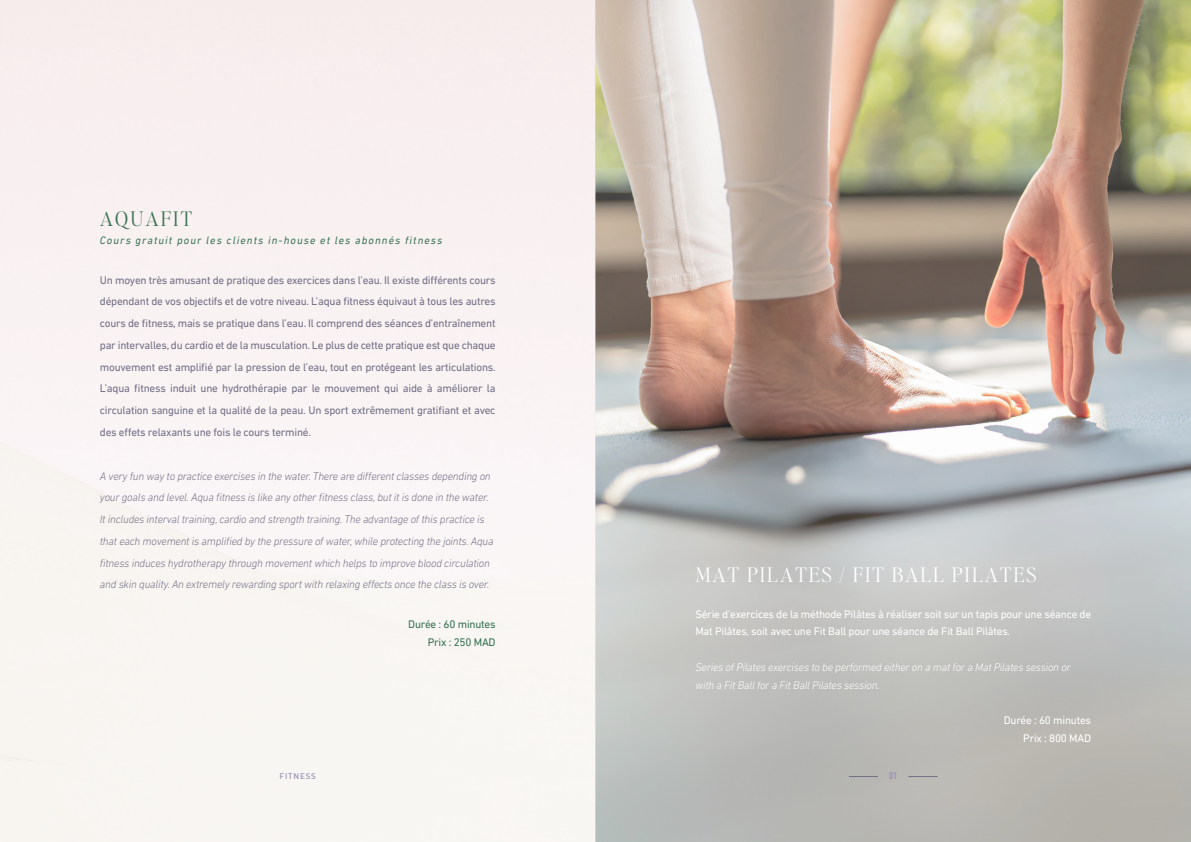
<style>
.page{position:relative;width:1191px;height:842px;background:#fff}
.page>*{position:absolute;margin:0;border:0;box-sizing:border-box;transform-origin:0 0}
.t1{font:300 20px "Editor's Note";letter-spacing:.1em;color:#fff}
.t2{font:300 20px "Editor's Note";letter-spacing:.1em;color:#387251}
.t3{font:11.2px/21.8px "DIN Next LT Pro";letter-spacing:-.02em;color:#726e86;text-align:justify}
.t4{font:italic 300 11.2px/21.8px "DIN Next LT Pro";letter-spacing:-.02em;color:#726e86}
.t5{font:11.2px/17.8px "DIN Next LT Pro";letter-spacing:-.02em;color:#fff}
.t6{font:italic 300 11.2px/17.8px "DIN Next LT Pro";letter-spacing:-.02em;color:#fff}
.t7{font:11.2px "DIN Next LT Pro";letter-spacing:-.02em;color:#377251}
.t8{font:italic 11px "DIN Next LT Pro";letter-spacing:.1em;color:#377251}
.t9{font:500 condensed 10.3px "DIN Next LT Pro";color:#9b91b4}
.t10{font:500 8px "DIN";letter-spacing:.1em;color:#9b91b4}
</style>
<div class="page">
<img style="left:0;top:0;width:1191px;height:842px">
<svg style="left:849px;top:776px;width:29px;height:1px"></svg>
<svg style="left:908px;top:776px;width:29px;height:1px"></svg>
<p class="t2" style="left:100px;top:205px;width:94px">AQUAFIT</p>
<p class="t8" style="left:100px;top:234px;width:344px">Cours gratuit pour les clients in-house et les abonnés fitness</p>
<p class="t3" style="left:100px;top:269px;width:397px">Un moyen très amusant de pratique des exercices dans ’l eau Il. existe différents cours dépendant de vos objectifs et de votre niveau ’L. aqua fitness équivaut à tous les autres cours de fitness, mais se pratique dans ’l eau Il. comprend des séances ’d entraînement par intervalles, du cardio et de la musculation. Le plus de cette pratique est que chaque mouvement est amplifié par la pression de ’l eau, tout en protégeant les articulations. ’Laqua fitness induit une hydrothérapie par le mouvement qui aide à améliorer la circulation sanguine et la qualité de la peau. Un sport extrêmement gratifiant et avec des effets relaxants une fois le cours terminé.</p>
<p class="t4" style="left:100px;top:465px;width:395px">A very fun way to practice exercises in the water. There are different classes depending on your goals and level. Aqua fitness is like any other fitness class, but isit done in the water.<br>It includes interval training, cardio and strength training. The advantage of this practice is that each movement is amplified by the pressure of water, while protecting the joints. Aqua fitness induces hydrotherapy through movement which helps to improve blood circulation and skin quality. An extremely rewarding sport with relaxing effects once the class is over.</p>
<p class="t7" style="left:408px;top:618px;width:89px">Durée : 60 minutes</p>
<p class="t7" style="left:428px;top:635px;width:69px">Prix : 250 MAD</p>
<p class="t10" style="left:279px;top:771px;width:38px">FITNESS</p>
<p class="t1" style="left:695px;top:561px;width:342px">MAT P LI ATES / F TI BALL P LI ATES</p>
<p class="t5" style="left:695px;top:605px;width:397px">Série ’d exercices de la méthode Pilâtes à réaliser soit sur un tapis pour une séance de<br>Mat Pilâtes, soit avec une Fit Ball pour une séance de Fit Ball Pilâtes.</p>
<p class="t6" style="left:695px;top:658px;width:377px">Series of Pilates exercises to be performed either on a mat for a Mat Pilates session or with a Fit Ball for a Fit Ball Pilates session.</p>
<p class="t5" style="left:1003px;top:711px;width:89px">Durée : 60 minutes</p>
<p class="t5" style="left:1023px;top:729px;width:69px">Prix : 800 MAD</p>
<p class="t9" style="left:889px;top:770px;width:10px">01</p>
</div>
